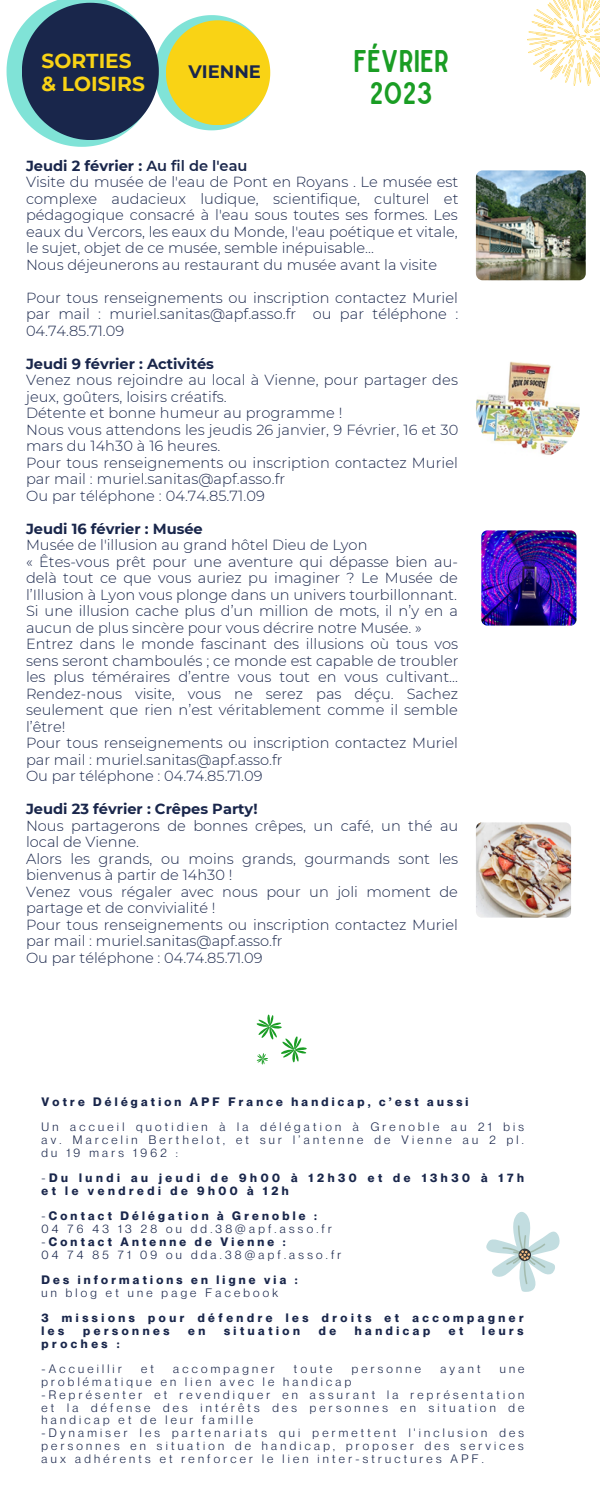
<style>
.page{position:relative;width:600px;height:1500px;background:#fff}
.page>*{position:absolute;margin:0;border:0;box-sizing:border-box;transform-origin:0 0}
.t1{font:30px/32.2px "Sailors";color:#1a9d24;text-align:center}
.t2{font:700 20.2px/22.5px "Montserrat";color:#f9d315}
.t3{font:700 18px "Montserrat";color:#19264b}
.t4{font:300 14.6px/16.5px "Montserrat";color:#19264b}
.t5{font:700 14.6px "Montserrat";color:#19264b}
.t6{font:12px/12.8px "Neue Montreal";letter-spacing:.27em;color:#19264b}
.t7{font:700 12px/12.8px "Neue Montreal";letter-spacing:.3em;color:#19264b}
.t8{font:700 12px "Neue Montreal";letter-spacing:.27em;color:#19264b}
.s1{font-weight:700}
.s2{font-weight:600}
.s3{font-weight:400}
</style>
<div class="page">
<svg style="left:256px;top:1014px;width:51px;height:51px"></svg>
<svg style="left:486px;top:1212px;width:74px;height:80px"></svg>
<img style="left:481px;top:530px;width:95px;height:96px;border-radius:6px">
<img style="left:476px;top:357px;width:103px;height:103px;border-radius:50%">
<svg style="left:7px;top:0;width:263px;height:147px"></svg>
<img style="left:476px;top:170px;width:110px;height:110px;border-radius:7px">
<img style="left:528px;top:0;width:72px;height:86px">
<img style="left:476px;top:822px;width:95px;height:96px;border-radius:6px">
<h2 class="t2" style="left:42px;top:50px;width:105px">SORTIES &amp; LOISIRS</h2>
<h1 class="t1" style="left:353px;top:46px;width:97px">FÉVRIER<br>2023</h1>
<p class="t3" style="left:188px;top:61px;width:74px">VIENNE</p>
<p class="t4" style="left:26px;top:157px;width:434px"><span class="s1">Jeudi 2 février :</span> <span class="s2">Au fil de l'eau<br></span>Visite du musée de l'eau de Pont en Royans . Le musée est complexe audacieux ludique, scientifique, culturel et pédagogique consacré à l'eau sous toutes ses formes. Les eaux du Vercors, les eaux du Monde, l'eau poétique et vitale, le sujet, objet de ce musée, semble inépuisable...<br>Nous déjeunerons au restaurant du musée avant la visite</p>
<p class="t4" style="left:26px;top:289px;width:434px;text-align:justify">Pour tous renseignements ou inscription contactez Muriel par mail : muriel.sanitas@apf.asso.fr ou par téléphone :<br>04.74.85.71.09</p>
<p class="t5" style="left:26px;top:355px;width:189px">Jeudi 9 février : Activités</p>
<p class="t4" style="left:26px;top:372px;width:434px">Venez nous rejoindre au local à Vienne, pour partager des jeux, goûters, loisirs créatifs.<br>Détente et bonne humeur au programme !<br>Nous vous attendons les jeudis 26 janvier, 9 Février, 16 et 30 mars du 14h30 à 16 heures.<br>Pour tous renseignements ou inscription contactez Muriel par mail : muriel.sanitas@apf.asso.fr<br>Ou par téléphone : 04.74.85.71.09</p>
<p class="t5" style="left:26px;top:520px;width:178px">Jeudi 16 février : Musée</p>
<p class="t4" style="left:26px;top:537px;width:434px">Musée de l'illusion au grand hôtel Dieu de Lyon<br>« Êtes-vous prêt pour une aventure qui dépasse bien au&shy;delà tout ce que vous auriez pu imaginer ? Le Musée de l’Illusion à Lyon vous plonge dans un univers tourbillonnant.<br>Si une illusion cache plus d’un million de mots, il n’y en a aucun de plus sincère pour vous décrire notre Musée. » Entrez dans le monde fascinant des illusions où tous vos sens seront chamboulés ; ce monde est capable de troubler les plus téméraires d’entre vous tout en vous cultivant… Rendez-nous visite, vous ne serez pas déçu. Sachez seulement que rien n’est véritablement comme il semble l’être!<br>Pour tous renseignements ou inscription contactez Muriel par mail : muriel.sanitas@apf.asso.fr<br>Ou par téléphone : 04.74.85.71.09</p>
<p class="t5" style="left:26px;top:800px;width:233px">Jeudi 23 février : Crêpes Party!</p>
<p class="t4" style="left:26px;top:817px;width:434px">Nous partagerons de bonnes crêpes, un café, un thé au local de Vienne.<br>Alors les grands, ou moins grands, gourmands sont les bienvenus à partir de 14h30 !<br>Venez vous régaler avec nous pour un joli moment de partage et de convivialité !<br>Pour tous renseignements ou inscription contactez Muriel par mail : muriel.sanitas@apf.asso.fr<br>Ou par téléphone : 04.74.85.71.09</p>
<p class="t8" style="left:42px;top:1094px;width:428px">Votre Délégation APF France handicap, c’est aussi</p>
<p class="t6" style="left:42px;top:1120px;width:484px;text-align:justify">Un accueil quotidien à la délégation à Grenoble au 21 bis av. Marcelin Berthelot, et sur l’antenne de Vienne au 2 pl. du 19 mars 1962 :</p>
<p class="t7" style="left:42px;top:1171px;width:484px"><span class="s3">-</span>Du lundi au jeudi de 9h00 à 12h30 et de 13h30 à 17h et le vendredi de 9h00 à 12h</p>
<p class="t6" style="left:42px;top:1210px;width:301px">-<span class="s1">Contact Délégation à Grenoble :<br></span>04 76 43 13 28 ou dd.38@apf.asso.fr -<span class="s1">Contact Antenne de Vienne :<br></span>04 74 85 71 09 ou dda.38@apf.asso.fr</p>
<p class="t8" style="left:42px;top:1273px;width:258px">Des informations en ligne via :</p>
<p class="t6" style="left:42px;top:1286px;width:238px">un blog et une page Facebook</p>
<p class="t7" style="left:42px;top:1312px;width:484px">3 missions pour défendre les droits et accompagner les</p>
<p class="t7" style="left:83px;top:1324px;width:88px">personnes</p>
<p class="t7" style="left:188px;top:1324px;width:19px">e n</p>
<p class="t7" style="left:224px;top:1324px;width:77px">situation</p>
<p class="t7" style="left:319px;top:1324px;width:19px">d e</p>
<p class="t7" style="left:355px;top:1324px;width:77px">handicap</p>
<p class="t7" style="left:449px;top:1324px;width:16px">e t</p>
<p class="t7" style="left:482px;top:1324px;width:43px">leurs</p>
<p class="t7" style="left:42px;top:1337px;width:80px">proches :</p>
<p class="t6" style="left:42px;top:1363px;width:82px">-Accueillir</p>
<p class="t6" style="left:141px;top:1363px;width:14px">e t</p>
<p class="t6" style="left:173px;top:1363px;width:103px">accompagner</p>
<p class="t6" style="left:294px;top:1363px;width:40px">toute</p>
<p class="t6" style="left:352px;top:1363px;width:71px">personne</p>
<p class="t6" style="left:440px;top:1363px;width:42px">ayant</p>
<p class="t6" style="left:500px;top:1363px;width:26px">une</p>
<p class="t6" style="left:42px;top:1375px;width:484px">problématique en lien avec le handicap<br>-Représenter et revendiquer en assurant la représentation et la défense des intérêts des personnes en situation de handicap et de leur famille<br>-Dynamiser les partenariats qui permettent l'inclusion des personnes en situation de handicap, proposer des services aux adhérents et renforcer le lien inter-structures APF.</p>
</div>
